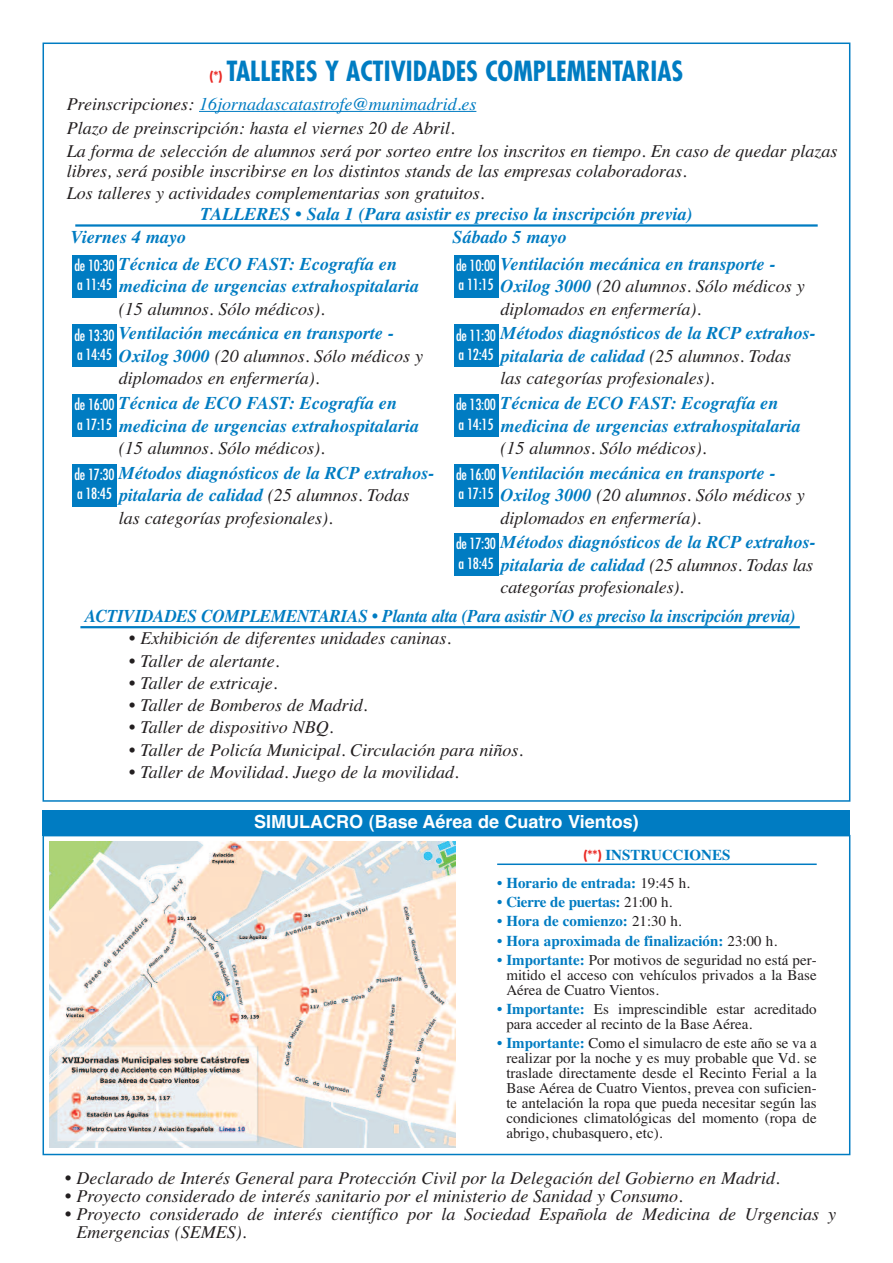
<style>
.page{position:relative;width:893px;height:1263px;background:#fff}
.page>*{position:absolute;margin:0;border:0;box-sizing:border-box;transform-origin:0 0}
.t1{font:700 condensed 27px "Futura";color:#007cc2}
.t2{font:italic 18px/22.5px "Times";color:#231f20}
.t3{font:italic 700 18px/22.5px "Times";color:#007cc2}
.t4{font:italic 700 18px "Times";color:#007cc2;scale:.95 1}
.t5{font:700 18px "Helvetica";color:#fff}
.t6{font:15px/15px "Times";color:#231f20;text-align:justify}
.t7{font:700 15px "Times";color:#007cc2}
.t8{font:condensed 15px/19.4px "Futura";letter-spacing:-.02em;color:#fff}
.s1{font-size:13.5px;color:#ea2924}
.s2{color:#007cc2}
.s3{font-weight:700;color:#007cc2}
.s4{font-weight:400;color:#231f20}
.s5{font-family:"Futura";font-stretch:condensed;font-size:13.5px;color:#ea2924}
.s6{font-weight:400}
.s7{font-weight:700}
</style>
<div class="page">
<hr style="left:199px;top:111px;width:277px;height:1px;background:#007cc2">
<hr style="left:75px;top:224px;width:743px;height:3px;background:#007cc2">
<div style="left:454px;top:533px;width:44px;height:43px;background:#007cc2"></div>
<div style="left:454px;top:464px;width:44px;height:42px;background:#007cc2"></div>
<div style="left:454px;top:394px;width:44px;height:43px;background:#007cc2"></div>
<div style="left:454px;top:325px;width:44px;height:42px;background:#007cc2"></div>
<div style="left:454px;top:255px;width:44px;height:42px;background:#007cc2"></div>
<div style="left:72px;top:464px;width:45px;height:42px;background:#007cc2"></div>
<div style="left:72px;top:394px;width:45px;height:43px;background:#007cc2"></div>
<div style="left:72px;top:325px;width:45px;height:42px;background:#007cc2"></div>
<div style="left:72px;top:255px;width:45px;height:42px;background:#007cc2"></div>
<hr style="left:80px;top:626px;width:720px;height:2px;background:#007cc2">
<div style="left:43px;top:835px;width:807px;height:320px;border:2px solid #007cc2"></div>
<div style="left:43px;top:810px;width:807px;height:26px;background:#007cc2"></div>
<img style="left:50px;top:841px;width:406px;height:306px">
<hr style="left:497px;top:863px;width:320px;height:2px;background:#007cc2">
<h1 class="t1" style="left:210px;top:59px;width:475px"><span class="s1">(*)</span> TALLERES Y ACTIVIDADES COMPLEMENTARIAS</h1>
<p class="t2" style="left:67px;top:92px;width:772px;line-height:23.2px">Preinscripciones: <span class="s2">16jornadascatastrofe@munimadrid.es<br></span>Plazo de preinscripción: hasta el viernes 20 de Abril.<br>La forma de selección de alumnos será por sorteo entre los inscritos en tiempo. En caso de quedar plazas</p>
<p class="t2" style="left:67px;top:160px;width:622px;line-height:21.6px">libres, será posible inscribirse en los distintos stands de las empresas colaboradoras.<br>Los talleres y actividades complementarias son gratuitos.</p>
<p class="t3" style="left:201px;top:203px;width:493px">TALLERES • Sala 1 (Para asistir es preciso la inscripción previa)</p>
<p class="t3" style="left:119px;top:223px;width:279px;line-height:26.7px;text-indent:-48px">Viernes 4 mayo<br>Técnica de ECO FAST: Ecografía en</p>
<p class="t3" style="left:119px;top:275px;width:301px">medicina de urgencias extrahospitalaria</p>
<p class="t2" style="left:119px;top:297px;width:207px">(15 alumnos. Sólo médicos).</p>
<p class="t2" style="left:119px;top:322px;width:306px"><span class="s3">Ventilación mecánica en transporte -<br>Oxilog 3000</span> (20 alumnos. Sólo médicos y diplomados en enfermería).</p>
<p class="t3" style="left:119px;top:392px;width:301px">Técnica de ECO FAST: Ecografía en medicina de urgencias extrahospitalaria</p>
<p class="t2" style="left:119px;top:437px;width:207px">(15 alumnos. Sólo médicos).</p>
<p class="t3" style="left:119px;top:461px;width:317px">Métodos diagnósticos de la RCP extrahos&shy;pitalaria de calidad <span class="s4">(25 alumnos. Todas las categorías profesionales).</span></p>
<p class="t8" style="left:74px;top:257px;width:42px">de 10:30 a 11:45</p>
<p class="t8" style="left:74px;top:326px;width:42px">de 13:30 a 14:45</p>
<p class="t8" style="left:74px;top:396px;width:42px">de 16:00 a 17:15</p>
<p class="t8" style="left:74px;top:465px;width:42px">de 17:30 a 18:45</p>
<p class="t3" style="left:501px;top:223px;width:276px;line-height:26.7px;text-indent:-48px">Sábado 5 mayo<br>Ventilación mecánica en transporte -</p>
<p class="t2" style="left:501px;top:275px;width:306px"><span class="s3">Oxilog 3000</span> (20 alumnos. Sólo médicos y diplomados en enfermería).</p>
<p class="t3" style="left:501px;top:322px;width:317px">Métodos diagnósticos de la RCP extrahos&shy;pitalaria de calidad <span class="s4">(25 alumnos. Todas las categorías profesionales).</span></p>
<p class="t3" style="left:501px;top:392px;width:301px">Técnica de ECO FAST: Ecografía en medicina de urgencias extrahospitalaria</p>
<p class="t2" style="left:501px;top:437px;width:207px">(15 alumnos. Sólo médicos).</p>
<p class="t2" style="left:501px;top:461px;width:306px"><span class="s3">Ventilación mecánica en transporte -<br>Oxilog 3000</span> (20 alumnos. Sólo médicos y diplomados en enfermería).</p>
<p class="t3" style="left:501px;top:531px;width:317px">Métodos diagnósticos de la RCP extrahos&shy;pitalaria de calidad <span class="s4">(25 alumnos. Todas las categorías profesionales).</span></p>
<p class="t8" style="left:456px;top:257px;width:42px">de 10:00 a 11:15</p>
<p class="t8" style="left:456px;top:326px;width:42px">de 11:30 a 12:45</p>
<p class="t8" style="left:456px;top:396px;width:42px">de 13:00 a 14:15</p>
<p class="t8" style="left:456px;top:465px;width:42px">de 16:00 a 17:15</p>
<p class="t8" style="left:456px;top:535px;width:42px">de 17:30 a 18:45</p>
<p class="t4" style="left:85px;top:605px;width:750px">ACTIVIDADES COMPLEMENTARIAS • Planta alta (Para asistir NO es preciso la inscripción previa)</p>
<p class="t2" style="left:129px;top:627px;width:323px">• Exhibición de diferentes unidades caninas.</p>
<p class="t2" style="left:129px;top:649px;width:151px">• Taller de alertante.</p>
<p class="t2" style="left:129px;top:671px;width:149px">• Taller de extricaje.</p>
<p class="t2" style="left:129px;top:694px;width:240px">• Taller de Bomberos de Madrid.</p>
<p class="t2" style="left:129px;top:716px;width:205px">• Taller de dispositivo NBQ.</p>
<p class="t2" style="left:129px;top:738px;width:395px">• Taller de Policía Municipal. Circulación para niños.</p>
<p class="t2" style="left:129px;top:760px;width:331px">• Taller de Movilidad. Juego de la movilidad.</p>
<p class="t5" style="left:254px;top:811px;width:386px">SIMULACRO (Base Aérea de Cuatro Vientos)</p>
<p class="t7" style="left:583px;top:846px;width:148px"><span class="s5">(**)</span> INSTRUCCIONES</p>
<p class="t7" style="left:497px;top:874px;width:194px"><span class="s6">•</span> Horario de entrada: <span class="s4">19:45 h.</span></p>
<p class="t7" style="left:497px;top:893px;width:176px"><span class="s6">•</span> Cierre de puertas: <span class="s4">21:00 h.</span></p>
<p class="t7" style="left:497px;top:912px;width:186px"><span class="s6">•</span> Hora de comienzo: <span class="s4">21:30 h.</span></p>
<p class="t7" style="left:497px;top:932px;width:281px"><span class="s6">•</span> Hora aproximada de finalización: <span class="s4">23:00 h.</span></p>
<p class="t6" style="left:506px;top:952px;width:312px;text-indent:-9px"><span class="s2">•</span> <span class="s3">Importante:</span> Por motivos de seguridad no está per&shy;mitido el acceso con vehículos privados a la Base Aérea de Cuatro Vientos.</p>
<p class="t6" style="left:506px;top:1001px;width:312px;text-indent:-9px"><span class="s2">•</span> <span class="s3">Importante:</span> Es imprescindible estar acreditado para acceder al recinto de la Base Aérea.</p>
<p class="t6" style="left:506px;top:1036px;width:312px;text-indent:-9px"><span class="s2">•</span> <span class="s3">Importante:</span> Como el simulacro de este año se va a realizar por la noche y es muy probable que Vd. se traslade directamente desde el Recinto Ferial a la Base Aérea de Cuatro Vientos, prevea con suficien&shy;te antelación la ropa que pueda necesitar según las condiciones climatológicas del momento (ropa de abrigo, chubasquero, etc).</p>
<p class="t2" style="left:65px;top:1166px;width:716px"><span class="s7">•</span> Declarado de Interés General para Protección Civil por la Delegación del Gobierno en Madrid.</p>
<p class="t2" style="left:65px;top:1184px;width:619px"><span class="s7">•</span> Proyecto considerado de interés sanitario por el ministerio de Sanidad y Consumo.</p>
<p class="t2" style="left:76px;top:1205px;width:761px;line-height:18px;text-indent:-11px"><span class="s7">•</span> Proyecto considerado de interés científico por la Sociedad Española de Medicina de Urgencias y<br>Emergencias (SEMES).</p>
</div>
